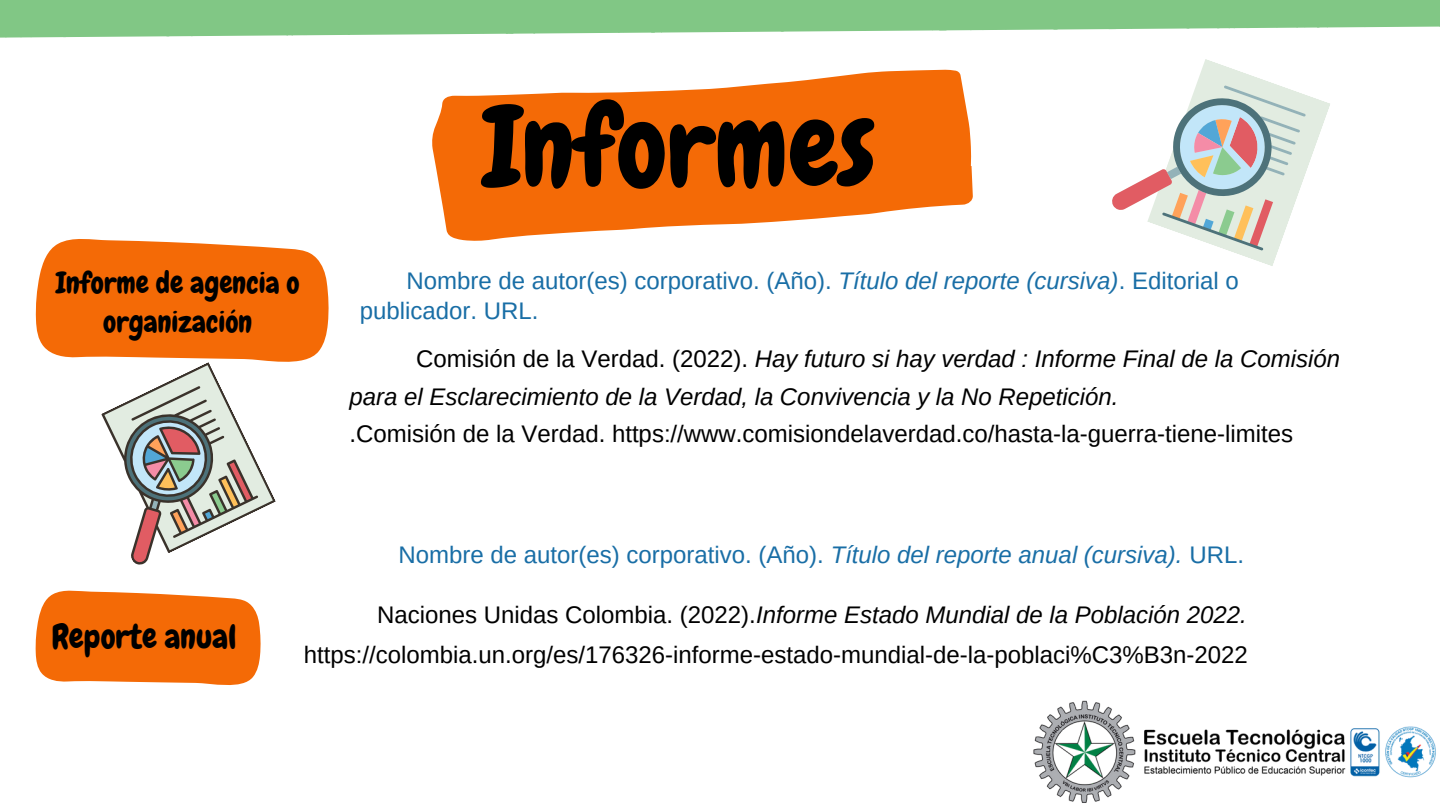
<style>
.page{position:relative;width:1440px;height:810px;background:#fff}
.page>*{position:absolute;margin:0;border:0;box-sizing:border-box;transform-origin:0 0}
.t1{font:112.5px "Chewy";color:#000}
.t2{font:33.3px "Chewy";color:#000}
.t3{font:29.5px "Chewy";color:#000}
.t4{font:24px/39.8px "Arimo";color:#000;text-align:right}
.t5{font:24px/30.8px "Arimo";color:#196ea6}
.t6{font:italic 24px/37.5px "Arimo";color:#000}
.s1{font-style:italic}
.s2{font-style:normal}
</style>
<div class="page">
<img style="left:1033px;top:700px;width:403px;height:103px">
<svg style="left:432px;top:70px;width:541px;height:171px;fill:#f46a06"></svg>
<svg style="left:35px;top:590px;width:226px;height:95px;background:#f57a21"></svg>
<svg style="left:1198px;top:59px;width:132px;height:207px"></svg>
<svg style="left:1112px;top:80px;width:194px;height:171px"></svg>
<svg style="left:0;top:0;width:1440px;height:37px;background:#91ce95"></svg>
<svg style="left:35px;top:239px;width:294px;height:326px"></svg>
<p class="t3" style="left:56px;top:265px;width:246px">Informe de agencia o</p>
<p class="t3" style="left:103px;top:303px;width:151px">organización</p>
<p class="t1" style="left:483px;top:75px;width:394px">Informes</p>
<p class="t5" style="left:360px;top:265px;width:880px;text-indent:47px">Nombre de autor(es) corporativo. (Año). <span class="s1">Título del reporte (cursiva)</span>. Editorial o publicador. URL.</p>
<p class="t6" style="left:349px;top:340px;width:992px;text-indent:67px"><span class="s2">Comisión de la Verdad. (2022).</span> Hay futuro si hay verdad : Informe Final de la Comisión para el Esclarecimiento de la Verdad, la Convivencia y la No Repetición.</p>
<p class="t4" style="left:349px;top:414px;width:945px">.Comisión de la Verdad. https://www.comisiondelaverdad.co/hasta-la-guerra-tiene-limites</p>
<p class="t2" style="left:52px;top:615px;width:186px">Reporte anual</p>
<p class="t5" style="left:399px;top:539px;width:847px">Nombre de autor(es) corporativo. (Año). <span class="s1">Título del reporte anual (cursiva).</span> URL.</p>
<p class="t4" style="left:304px;top:595px;width:946px">Naciones Unidas Colombia. (2022).<span class="s1">Informe Estado Mundial de la Población 2022. </span>https://colombia.un.org/es/176326-informe-estado-mundial-de-la-poblaci%C3%B3n-2022</p>
</div>
